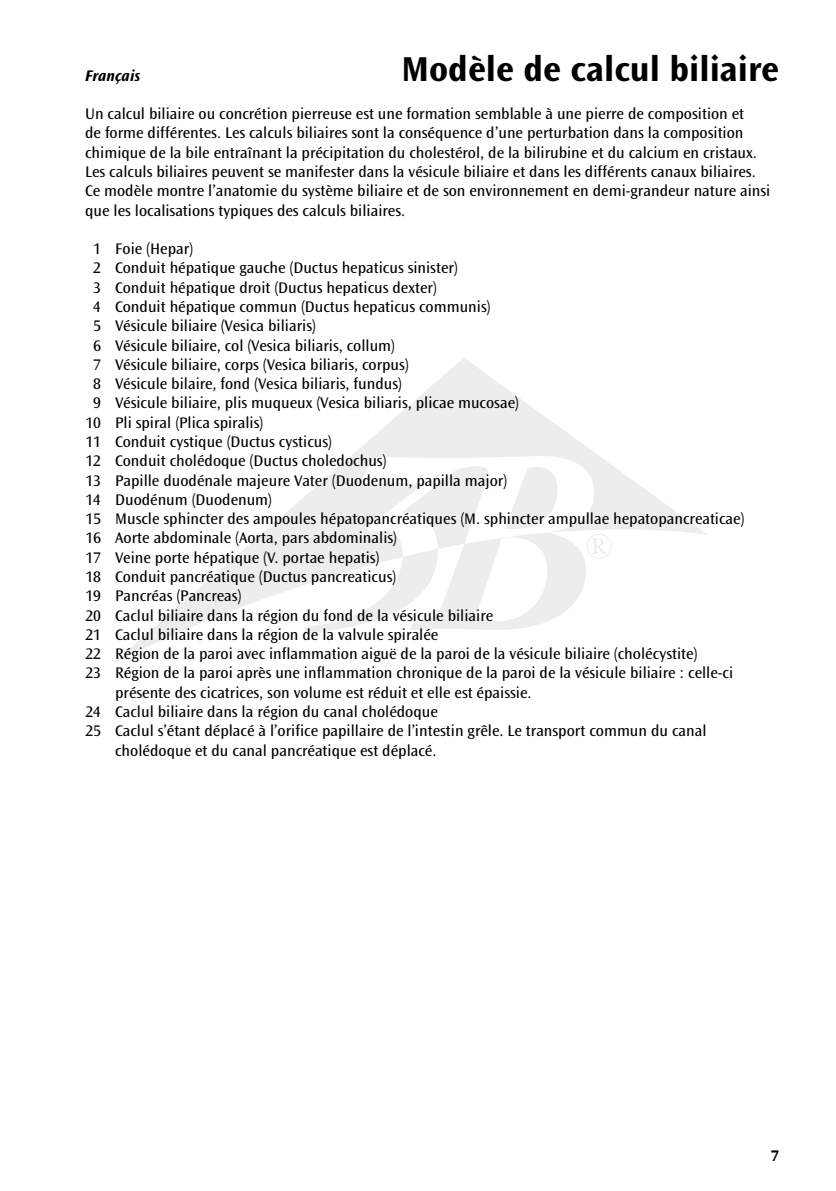
<style>
.page{position:relative;width:836px;height:1191px;background:#fff}
.page>*{position:absolute;margin:0;border:0;box-sizing:border-box;transform-origin:0 0}
.t1{font:700 36px "Ocean Sans Std";color:#000}
.t2{font:16px/19.2px "Ocean Sans Std";color:#000}
.t3{font:italic 700 16px "Ocean Sans Std";color:#000}
.t4{font:700 16px "Ocean Sans Std";color:#000}
</style>
<div class="page">
<svg style="left:114px;top:358px;width:593px;height:305px"></svg>
<svg style="left:304px;top:456px;width:289px;height:177px"></svg>
<h1 class="t1" style="left:401px;top:49px;width:379px">Modèle de calcul biliaire</h1>
<p class="t3" style="left:85px;top:66px;width:57px">Français</p>
<p class="t2" style="left:85px;top:104px;width:686px">Un calcul biliaire ou concrétion pierreuse est une formation semblable à une pierre de composition et<br>de forme différentes. Les calculs biliaires sont la conséquence d’une perturbation dans la composition chimique de la bile entraînant la précipitation du cholestérol, de la bilirubine et du calcium en cristaux.<br>Les calculs biliaires peuvent se manifester dans la vésicule biliaire et dans les différents canaux biliaires.<br>Ce modèle montre l’anatomie du système biliaire et de son environnement en demi-grandeur nature ainsi que les localisations typiques des calculs biliaires.</p>
<p class="t2" style="left:93px;top:239px;width:101px">1 Foie (Hepar)</p>
<p class="t2" style="left:93px;top:259px;width:366px">2 Conduit hépatique gauche (Ductus hepaticus sinister)</p>
<p class="t2" style="left:93px;top:278px;width:345px">3 Conduit hépatique droit (Ductus hepaticus dexter)</p>
<p class="t2" style="left:93px;top:297px;width:398px">4 Conduit hépatique commun (Ductus hepaticus communis)</p>
<p class="t2" style="left:93px;top:316px;width:224px">5 Vésicule biliaire (Vesica biliaris)</p>
<p class="t2" style="left:93px;top:336px;width:303px">6 Vésicule biliaire, col (Vesica biliaris, collum)</p>
<p class="t2" style="left:93px;top:355px;width:317px">7 Vésicule biliaire, corps (Vesica biliaris, corpus)</p>
<p class="t2" style="left:93px;top:374px;width:310px">8 Vésicule bilaire, fond (Vesica biliaris, fundus)</p>
<p class="t2" style="left:93px;top:394px;width:427px">9 Vésicule biliaire, plis muqueux (Vesica biliaris, plicae mucosae)</p>
<p class="t2" style="left:85px;top:413px;width:179px">10 Pli spiral (Plica spiralis)</p>
<p class="t2" style="left:85px;top:432px;width:248px">11 Conduit cystique (Ductus cysticus)</p>
<p class="t2" style="left:85px;top:451px;width:302px">12 Conduit cholédoque (Ductus choledochus)</p>
<p class="t2" style="left:85px;top:471px;width:423px">13 Papille duodénale majeure Vater (Duodenum, papilla major)</p>
<p class="t2" style="left:85px;top:490px;width:188px">14 Duodénum (Duodenum)</p>
<p class="t2" style="left:85px;top:509px;width:660px">15 Muscle sphincter des ampoules hépatopancréatiques (M. sphincter ampullae hepatopancreaticae)</p>
<p class="t2" style="left:85px;top:529px;width:313px">16 Aorte abdominale (Aorta, pars abdominalis)</p>
<p class="t2" style="left:85px;top:548px;width:295px">17 Veine porte hépatique (V. portae hepatis)</p>
<p class="t2" style="left:85px;top:567px;width:312px">18 Conduit pancréatique (Ductus pancreaticus)</p>
<p class="t2" style="left:85px;top:586px;width:157px">19 Pancréas (Pancreas)</p>
<p class="t2" style="left:85px;top:606px;width:409px">20 Caclul biliaire dans la région du fond de la vésicule biliaire</p>
<p class="t2" style="left:85px;top:625px;width:354px">21 Caclul biliaire dans la région de la valvule spiralée</p>
<p class="t2" style="left:85px;top:644px;width:613px">22 Région de la paroi avec inflammation aiguë de la paroi de la vésicule biliaire (cholécystite)</p>
<p class="t2" style="left:85px;top:664px;width:648px">23 Région de la paroi après une inflammation chronique de la paroi de la vésicule biliaire : celle-ci</p>
<p class="t2" style="left:115px;top:683px;width:417px">présente des cicatrices, son volume est réduit et elle est épaissie.</p>
<p class="t2" style="left:85px;top:702px;width:354px">24 Caclul biliaire dans la région du canal cholédoque</p>
<p class="t2" style="left:85px;top:721px;width:622px">25 Caclul s’étant déplacé à l’orifice papillaire de l’intestin grêle. Le transport commun du canal</p>
<p class="t2" style="left:115px;top:741px;width:322px">cholédoque et du canal pancréatique est déplacé.</p>
<p class="t4" style="left:770px;top:1146px;width:10px">7</p>
</div>
